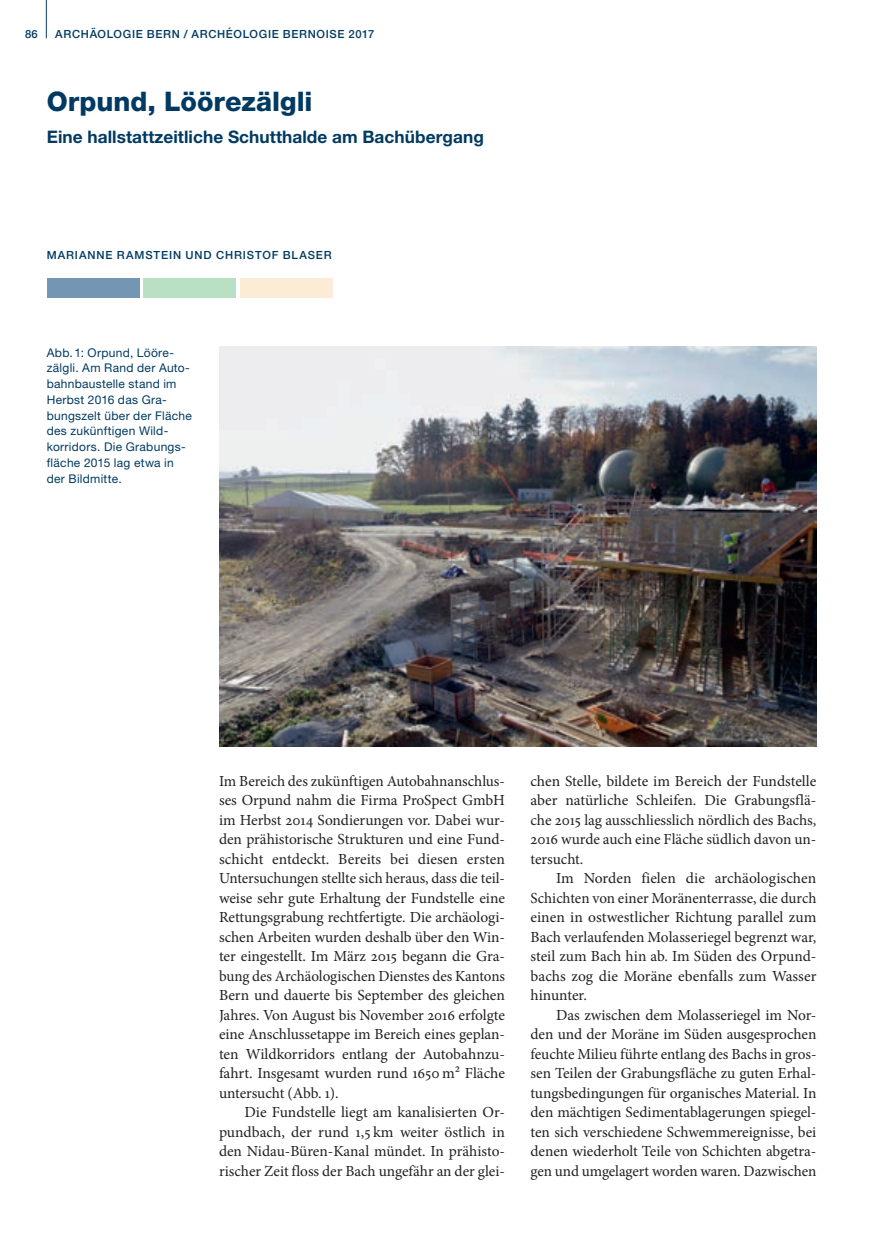
<style>
.page{position:relative;width:876px;height:1242px;background:#fff}
.page>*{position:absolute;margin:0;border:0;box-sizing:border-box;transform-origin:0 0}
.b_Haupttitel_18_20{font:800 27px "Helvetica Neue LT Std";color:#003a62}
.b_Lead_11_5_13{font:700 17.25px "Helvetica Neue LT Std";letter-spacing:.005em;color:#003a62}
.b_____Lesetext_mE_Mi{font:15.3px/19.5px "Minion Pro";color:#231f20;text-align:justify}
.b_____Lesetext_oE_Mi{font:15.3px/19.5px "Minion Pro";letter-spacing:-.005em;color:#231f20;text-align:justify}
.c_____Abbildungslege{font:12px/15.8px "Helvetica Neue LT Std";letter-spacing:.025em;color:#003a62}
.b_Autor_7_5_13{font:500 11.25px "Helvetica Neue LT Std";letter-spacing:.06em;color:#003a62}
.b_Autor_7_5_13-2{font:500 11.25px "Helvetica Neue LT Std";letter-spacing:.08em;color:#003a62}
</style>
<div class="page">
<div style="left:47px;top:279px;width:92px;height:19px;background:#7496b5"></div>
<div style="left:144px;top:279px;width:92px;height:19px;background:#b9dfc4"></div>
<div style="left:240px;top:279px;width:93px;height:19px;background:#fcebd5"></div>
<hr style="left:46px;top:0;width:1px;height:38px;background:#003a62">
<img style="left:219px;top:347px;width:597px;height:400px">
<p class="b_Autor_7_5_13" style="left:25px;top:27px;width:14px">86</p>
<p class="b_Autor_7_5_13" style="left:55px;top:28px;width:321px">ARCHÄOLOGIE BERN / ARCHÉOLOGIE BERNOISE 2017</p>
<h1 class="b_Haupttitel_18_20" style="left:47px;top:85px;width:267px">Orpund, Löörezälgli</h1>
<h1 class="b_Lead_11_5_13" style="left:47px;top:126px;width:439px">Eine hallstattzeitliche Schutthalde am Bachübergang</h1>
<h1 class="b_Autor_7_5_13-2" style="left:47px;top:248px;width:286px">MARIANNE RAMSTEIN UND CHRISTOF BLASER</h1>
<p class="c_____Abbildungslege" style="left:47px;top:344px;width:147px">Abb. 1: Orpund, Lööre&shy;zälgli. Am Rand der Auto&shy;bahnbaustelle stand im<br>Herbst 2016 das Gra&shy;bungszelt über der Fläche des zukünftigen Wild&shy;korridors. Die Grabungs&shy;fläche 2015 lag etwa in der Bildmitte.</p>
<p class="b_____Lesetext_oE_Mi" style="left:219px;top:771px;width:287px">Im Bereich des zukünftigen Autobahnanschlus&shy;ses Orpund nahm die Firma ProSpect GmbH im Herbst 2014 Sondierungen vor. Dabei wur&shy;den prähistorische Strukturen und eine Fund&shy;schicht entdeckt. Bereits bei diesen ersten Untersuchungen stellte sich heraus, dass die teil&shy;weise sehr gute Erhaltung der Fundstelle eine Rettungsgrabung rechtfertigte. Die archäologi&shy;schen Arbeiten wurden deshalb über den Win&shy;ter eingestellt. Im März 2015 begann die Gra&shy;bung des Archäologischen Dienstes des Kantons Bern und dauerte bis September des gleichen Jahres. Von August bis November 2016 erfolgte eine Anschlussetappe im Bereich eines geplan&shy;ten Wildkorridors entlang der Autobahnzu&shy;fahrt. Insgesamt wurden rund 1650 m² Fläche untersucht (Abb. 1).</p>
<p class="b_____Lesetext_mE_Mi" style="left:219px;top:1103px;width:287px;text-indent:26px">Die Fundstelle liegt am kanalisierten Or&shy;pundbach, der rund 1,5 km weiter östlich in den Nidau-Büren-Kanal mündet. In prähisto&shy;rischer Zeit floss der Bach ungefähr an der glei-</p>
<p class="b_____Lesetext_mE_Mi" style="left:530px;top:771px;width:287px">chen Stelle, bildete im Bereich der Fundstelle aber natürliche Schleifen. Die Grabungsflä&shy;che 2015 lag ausschliesslich nördlich des Bachs, 2016 wurde auch eine Fläche südlich davon un&shy;tersucht.</p>
<p class="b_____Lesetext_mE_Mi" style="left:530px;top:869px;width:287px;text-indent:26px">Im Norden fielen die archäologischen Schichten von einer Moränenterrasse, die durch einen in ostwestlicher Richtung parallel zum Bach verlaufenden Molasseriegel begrenzt war, steil zum Bach hin ab. Im Süden des Orpund&shy;bachs zog die Moräne ebenfalls zum Wasser hinunter.</p>
<p class="b_____Lesetext_mE_Mi" style="left:530px;top:1005px;width:287px;text-indent:26px">Das zwischen dem Molasseriegel im Nor&shy;den und der Moräne im Süden ausgesprochen feuchte Milieu führte entlang des Bachs in gros&shy;sen Teilen der Grabungsfläche zu guten Erhal&shy;tungsbedingungen für organisches Material. In den mächtigen Sedimentablagerungen spiegel&shy;ten sich verschiedene Schwemmereignisse, bei denen wiederholt Teile von Schichten abgetra&shy;gen und umgelagert worden waren. Dazwischen</p>
</div>
